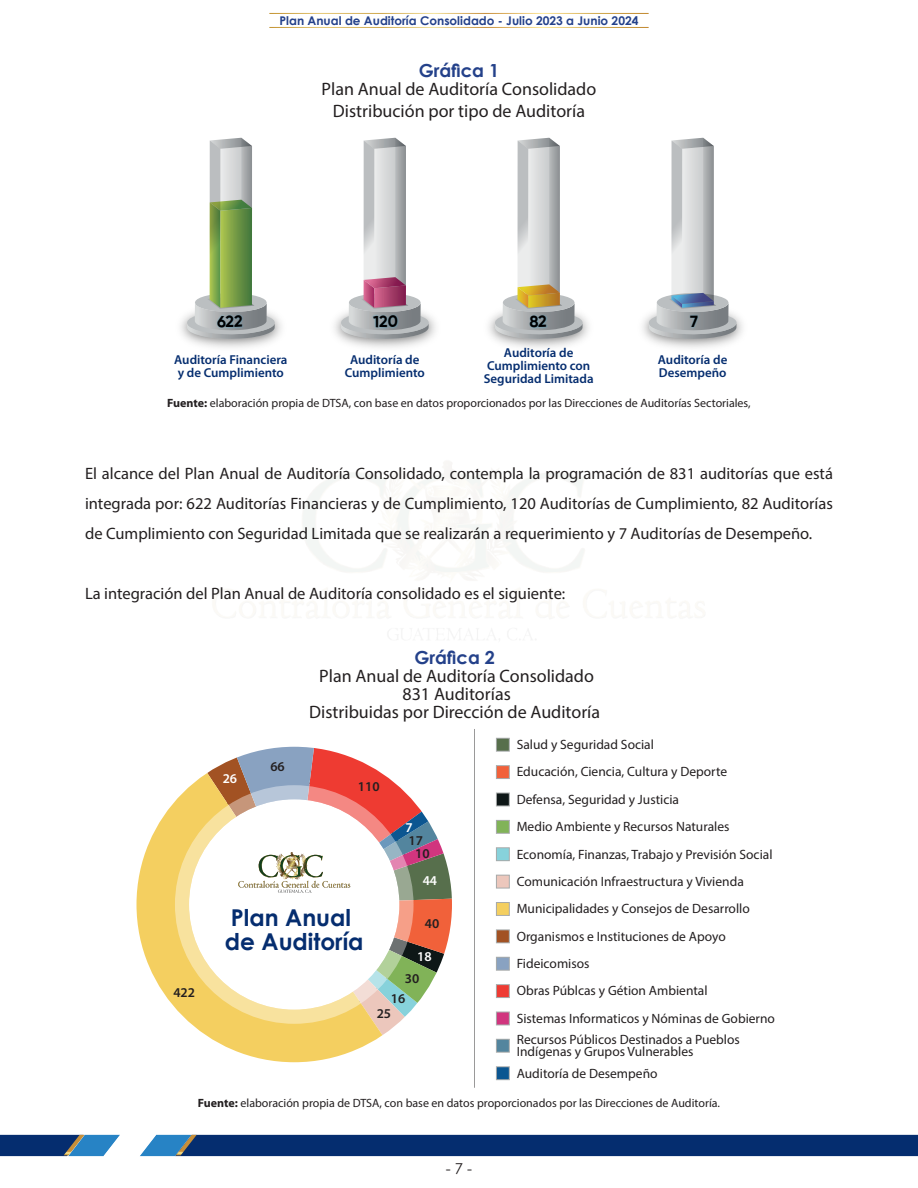
<style>
.page{position:relative;width:918px;height:1188px;background:#fff}
.page>*{position:absolute;margin:0;border:0;box-sizing:border-box;transform-origin:0 0}
.t1{font:700 23.25px/23.7px "Century Gothic";color:#052d6f}
.t2{font:18px/18px "Myriad Pro";color:#231f20;text-align:center}
.t3{font:700 18px "Century Gothic";color:#24418a}
.t4{font:16.5px/30px "Myriad Pro";color:#231f20;text-align:justify}
.t5{font:700 16.2px "Gilroy";color:#000001}
.t6{font:15px "Century Gothic";color:#231f20}
.t7{font:13.5px/27.5px "Myriad Pro";color:#231f20}
.t8{font:600 13.5px/13.2px "Myriad Pro";color:#231f20;text-align:center}
.t9{font:600 13.5px "Myriad Pro";color:#fff}
.t10{font:600 12.9px/12.9px "Myriad Pro";color:#052d6f}
.t11{font:12px "Myriad Pro";color:#231f20}
.t12{font:700 12px "Century Gothic";color:#24418a}
.s1{font-weight:700}
</style>
<div class="page">
<svg style="left:0;top:1135px;width:918px;height:21px"></svg>
<svg style="left:643px;top:138px;width:99px;height:202px"></svg>
<img style="left:668px;top:311px;width:53px;height:24px">
<div style="left:496px;top:738px;width:13px;height:13px;background:#576f4c"></div>
<div style="left:496px;top:738px;width:14px;height:13px;border:1px solid #a7aaaa"></div>
<div style="left:496px;top:766px;width:13px;height:13px;background:#f1613a"></div>
<div style="left:496px;top:765px;width:14px;height:14px;border:1px solid #a7aaaa"></div>
<div style="left:496px;top:793px;width:13px;height:13px;background:#0e1717"></div>
<div style="left:496px;top:793px;width:14px;height:13px;border:1px solid #a7aaaa"></div>
<div style="left:496px;top:820px;width:13px;height:13px;background:#81b358"></div>
<div style="left:496px;top:820px;width:14px;height:13px;border:1px solid #a7aaaa"></div>
<div style="left:496px;top:848px;width:13px;height:13px;background:#87d2db"></div>
<div style="left:496px;top:848px;width:14px;height:13px;border:1px solid #a7aaaa"></div>
<div style="left:496px;top:875px;width:13px;height:13px;background:#ecc7bc"></div>
<div style="left:496px;top:875px;width:14px;height:13px;border:1px solid #a7aaaa"></div>
<div style="left:496px;top:903px;width:13px;height:12px;background:#f4cf60"></div>
<div style="left:496px;top:902px;width:14px;height:14px;border:1px solid #a7aaaa"></div>
<div style="left:496px;top:930px;width:13px;height:13px;background:#a25223"></div>
<div style="left:496px;top:930px;width:14px;height:13px;border:1px solid #a7aaaa"></div>
<div style="left:496px;top:957px;width:13px;height:13px;background:#89a2c1"></div>
<div style="left:496px;top:957px;width:14px;height:13px;border:1px solid #a7aaaa"></div>
<div style="left:496px;top:985px;width:13px;height:13px;background:#ee3b33"></div>
<div style="left:496px;top:984px;width:14px;height:14px;border:1px solid #a7aaaa"></div>
<div style="left:496px;top:1012px;width:13px;height:13px;background:#d1357e"></div>
<div style="left:496px;top:1012px;width:14px;height:13px;border:1px solid #a8aaab"></div>
<div style="left:496px;top:1067px;width:13px;height:13px;background:#0b5691"></div>
<div style="left:496px;top:1067px;width:14px;height:13px;border:1px solid #a8aaab"></div>
<div style="left:496px;top:1039px;width:13px;height:13px;background:#53859e"></div>
<div style="left:496px;top:1039px;width:14px;height:13px;border:1px solid #a7aaaa"></div>
<hr style="left:474px;top:729px;width:1px;height:359px;background:#231f20">
<svg style="left:136px;top:781px;width:214px;height:281px"></svg>
<svg style="left:175px;top:785px;width:21px;height:239px;fill:#f4cf60"></svg>
<svg style="left:196px;top:747px;width:256px;height:305px"></svg>
<svg style="left:182px;top:138px;width:98px;height:202px"></svg>
<svg style="left:335px;top:138px;width:99px;height:202px"></svg>
<svg style="left:489px;top:138px;width:99px;height:202px"></svg>
<p class="t12" style="left:279px;top:11px;width:361px">Plan Anual de Auditoría Consolidado - Julio 2023 a Junio 2024</p>
<h2 class="t3" style="left:419px;top:57px;width:82px">Gráfica 1</h2>
<h2 class="t2" style="left:322px;top:78px;width:276px;line-height:21.6px">Plan Anual de Auditoría Consolidado<br>Distribución por tipo de Auditoría</h2>
<p class="t5" style="left:226px;top:312px;width:10px">2</p>
<p class="t10" style="left:174px;top:353px;width:115px">Auditoría Financiera y de Cumplimiento</p>
<p class="t10" style="left:345px;top:353px;width:82px;text-align:center">Auditoría de<br>Cumplimiento</p>
<p class="t10" style="left:484px;top:346px;width:111px;text-align:center">Auditoría de<br>Cumplimiento con<br>Seguridad Limitada</p>
<p class="t5" style="left:690px;top:312px;width:9px">7</p>
<p class="t10" style="left:658px;top:353px;width:71px">Auditoría de<br>Desempeño</p>
<p class="t11" style="left:167px;top:395px;width:585px"><span class="s1">Fuente:</span> elaboración propia de DTSA, con base en datos proporcionados por las Direcciones de Auditorías Sectoriales,</p>
<p class="t4" style="left:85px;top:459px;width:749px">El alcance del Plan Anual de Auditoría Consolidado, contempla la programación de 831 auditorías que está integrada por: 622 Auditorías Financieras y de Cumplimiento, 120 Auditorías de Cumplimiento, 82 Auditorías de Cumplimiento con Seguridad Limitada que se realizarán a requerimiento y 7 Auditorías de Desempeño.</p>
<p class="t4" style="left:85px;top:579px;width:482px">La integración del Plan Anual de Auditoría consolidado es el siguiente:</p>
<p class="t8" style="left:173px;top:986px;width:23px">422</p>
<h2 class="t3" style="left:414px;top:644px;width:82px">Gráfica 2</h2>
<h2 class="t2" style="left:309px;top:667px;width:292px">Plan Anual de Auditoría Consolidado<br>831 Auditorías<br>Distribuidas por Dirección de Auditoría</h2>
<p class="t9" style="left:223px;top:770px;width:16px">26</p>
<p class="t8" style="left:270px;top:760px;width:16px">66</p>
<p class="t8" style="left:358px;top:779px;width:23px">110</p>
<h1 class="t1" style="left:225px;top:905px;width:140px">Plan Anual de Auditoría</h1>
<p class="t9" style="left:406px;top:819px;width:9px">7</p>
<p class="t8" style="left:409px;top:834px;width:22px">17<br>10</p>
<p class="t9" style="left:423px;top:871px;width:16px">44</p>
<p class="t8" style="left:425px;top:917px;width:16px">40</p>
<p class="t9" style="left:417px;top:948px;width:16px">18</p>
<p class="t8" style="left:391px;top:968px;width:30px;line-height:19.6px;text-align:left;text-indent:14px">30<br>16</p>
<p class="t8" style="left:377px;top:1007px;width:16px">25</p>
<p class="t7" style="left:517px;top:731px;width:260px">Salud y Seguridad Social<br>Educación, Ciencia, Cultura y Deporte Defensa, Seguridad y Justicia<br>Medio Ambiente y Recursos Naturales Economía, Finanzas, Trabajo y Previsión Social Comunicación Infraestructura y Vivienda Municipalidades y Consejos de Desarrollo Organismos e Instituciones de Apoyo Fideicomisos<br>Obras Públcas y Gétion Ambiental<br>Sistemas Informaticos y Nóminas de Gobierno</p>
<p class="t7" style="left:517px;top:1033px;width:225px;line-height:12px">Recursos Públicos Destinados a Pueblos<br>Indígenas y Grupos Vulnerables</p>
<p class="t7" style="left:517px;top:1059px;width:142px">Auditoría de Desempeño</p>
<p class="t11" style="left:198px;top:1096px;width:524px"><span class="s1">Fuente:</span> elaboración propia de DTSA, con base en datos proporcionados por las Direcciones de Auditoría.</p>
<p class="t6" style="left:446px;top:1158px;width:28px">- 7 -</p>
</div>
